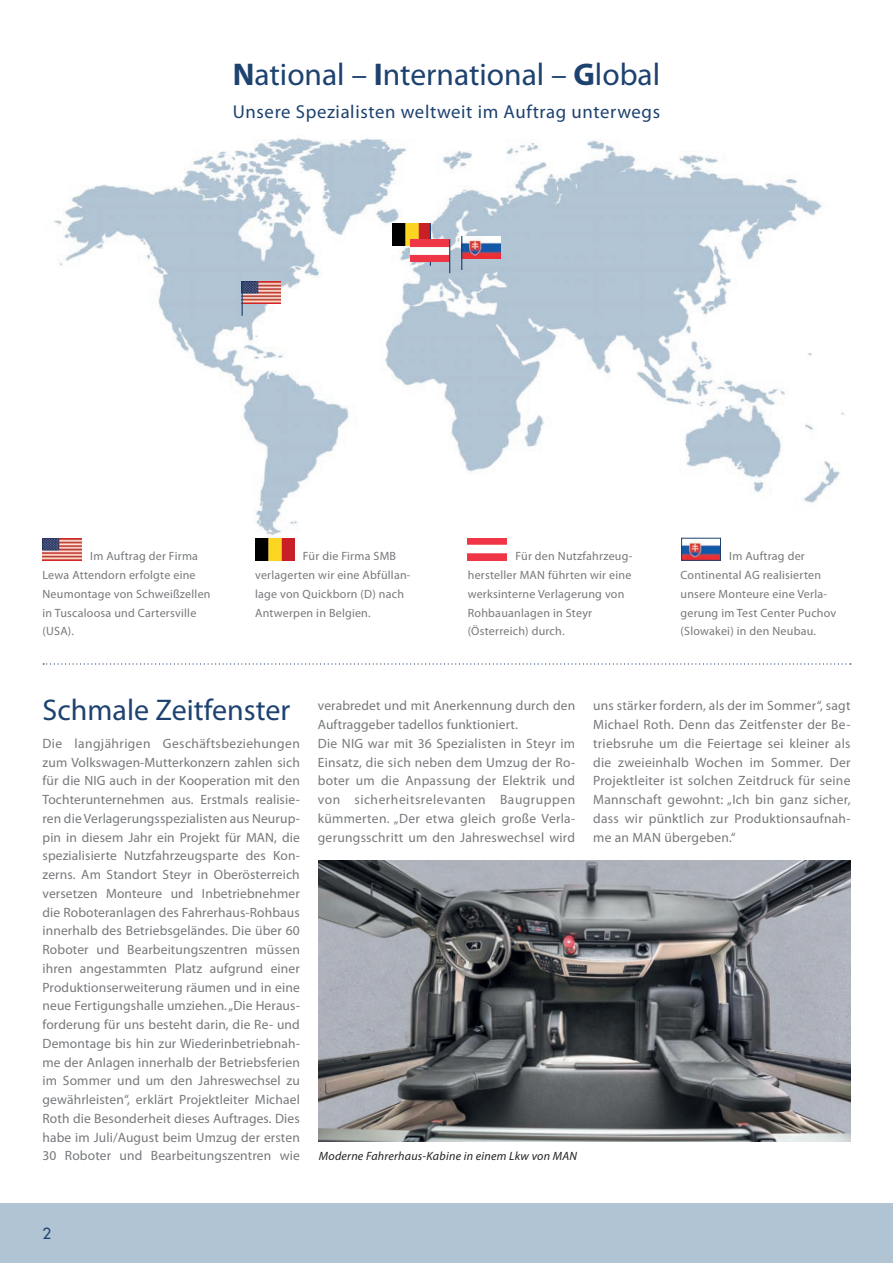
<style>
.page{position:relative;width:893px;height:1263px;background:#fff}
.page>*{position:absolute;margin:0;border:0;box-sizing:border-box;transform-origin:0 0}
.t1{font:31.5px "Myriad Pro";color:#1e426f}
.t2{font:30px "Myriad Pro";color:#1e426f}
.t3{font:18.75px "Myriad Pro";letter-spacing:.035em;color:#1e426f}
.t4{font:15px "Futura";color:#1e426f}
.t5{font:13.5px/18.8px "Myriad Pro";letter-spacing:.02em;color:#76787b;text-align:justify}
.t6{font:12px/18.8px "Myriad Pro";letter-spacing:.02em;color:#76787b}
.t7{font:italic 12px "Myriad Pro";letter-spacing:.02em;color:#231f20}
.s1{font-weight:700}
</style>
<div class="page">
<img style="left:42px;top:138px;width:802px;height:410px">
<svg style="left:43px;top:663px;width:808px;height:2px"></svg>
<div style="left:0;top:1203px;width:893px;height:60px;background:#b0c4d3"></div>
<img style="left:319px;top:860px;width:531px;height:282px">
<img style="left:243px;top:282px;width:38px;height:21px">
<hr style="left:242px;top:282px;width:1px;height:34px;background:#1e426f">
<img style="left:462px;top:236px;width:39px;height:22px">
<hr style="left:461px;top:236px;width:1px;height:34px;background:#1e426f">
<img style="left:392px;top:223px;width:38px;height:23px">
<hr style="left:430px;top:223px;width:1px;height:43px;background:#1e426f">
<img style="left:43px;top:538px;width:39px;height:22px">
<img style="left:255px;top:538px;width:39px;height:22px">
<img style="left:683px;top:540px;width:36px;height:18px">
<div style="left:681px;top:538px;width:40px;height:22px;border:1px solid #1e426f"></div>
<img style="left:468px;top:538px;width:39px;height:22px">
<img style="left:411px;top:239px;width:38px;height:23px">
<hr style="left:449px;top:239px;width:1px;height:34px;background:#1e426f">
<h1 class="t1" style="left:233px;top:55px;width:429px"><span class="s1">N</span>ational – <span class="s1">I</span>nternational – <span class="s1">G</span>lobal</h1>
<h3 class="t3" style="left:233px;top:100px;width:429px">Unsere Spezialisten weltweit im Auftrag unterwegs</h3>
<p class="t6" style="left:43px;top:547px;width:170px;text-indent:48px">Im Auftrag der Firma<br>Lewa Attendorn erfolgte eine<br>Neumontage von Schweißzellen in Tuscaloosa und Cartersville (USA).</p>
<p class="t6" style="left:680px;top:547px;width:157px;text-indent:49px">Im Auftrag der<br>Continental AG realisierten unsere Monteure eine Verla&shy;gerung im Test Center Puchov (Slowakei) in den Neubau.</p>
<p class="t6" style="left:468px;top:547px;width:166px;text-indent:48px">Für den Nutzfahrzeug&shy;hersteller MAN führten wir eine werksinterne Verlagerung von<br>Rohbauanlagen in Steyr (Österreich) durch.</p>
<p class="t6" style="left:255px;top:547px;width:157px;text-indent:48px">Für die Firma SMB verlagerten wir eine Abfüllan&shy;lage von Quickborn (D) nach<br>Antwerpen in Belgien.</p>
<h2 class="t2" style="left:43px;top:691px;width:249px">Schmale Zeitfenster</h2>
<p class="t5" style="left:43px;top:734px;width:259px">Die langjährigen Geschäftsbeziehungen zum Volkswagen-Mutterkonzern zahlen sich für die NIG auch in der Kooperation mit den Tochterunternehmen aus. Erstmals realisie&shy;ren die Verlagerungsspezialisten aus Neurup&shy;pin in diesem Jahr ein Projekt für MAN, die spezialisierte Nutzfahrzeugsparte des Kon&shy;zerns. Am Standort Steyr in Oberösterreich versetzen Monteure und Inbetriebnehmer die Roboteranlagen des Fahrerhaus-Rohbaus innerhalb des Betriebsgeländes. Die über 60<br>Roboter und Bearbeitungszentren müssen ihren angestammten Platz aufgrund einer Produktionserweiterung räumen und in eine neue Fertigungshalle umziehen. „Die Heraus&shy;forderung für uns besteht darin, die Re- und Demontage bis hin zur Wiederinbetriebnah&shy;me der Anlagen innerhalb der Betriebsferien im Sommer und um den Jahreswechsel zu gewährleisten“, erklärt Projektleiter Michael Roth die Besonderheit dieses Auftrages. Dies habe im Juli/August beim Umzug der ersten 30 Roboter und Bearbeitungszentren wie</p>
<p class="t5" style="left:318px;top:696px;width:259px;text-align:left">verabredet und mit Anerkennung durch den Auftraggeber tadellos funktioniert.<br>Die NIG war mit 36 Spezialisten in Steyr im Einsatz, die sich neben dem Umzug der Ro&shy;boter um die Anpassung der Elektrik und von sicherheitsrelevanten Baugruppen kümmerten. „Der etwa gleich große Verla&shy;gerungsschritt um den Jahreswechsel wird</p>
<p class="t5" style="left:593px;top:696px;width:259px">uns stärker fordern, als der im Sommer“, sagt Michael Roth. Denn das Zeitfenster der Be&shy;triebsruhe um die Feiertage sei kleiner als die zweieinhalb Wochen im Sommer. Der Projektleiter ist solchen Zeitdruck für seine Mannschaft gewohnt: „Ich bin ganz sicher, dass wir pünktlich zur Produktionsaufnah&shy;me an MAN übergeben.“</p>
<p class="t7" style="left:319px;top:1148px;width:260px">Moderne Fahrerhaus-Kabine in einem Lkw von MAN</p>
<p class="t4" style="left:43px;top:1223px;width:10px">2</p>
</div>
